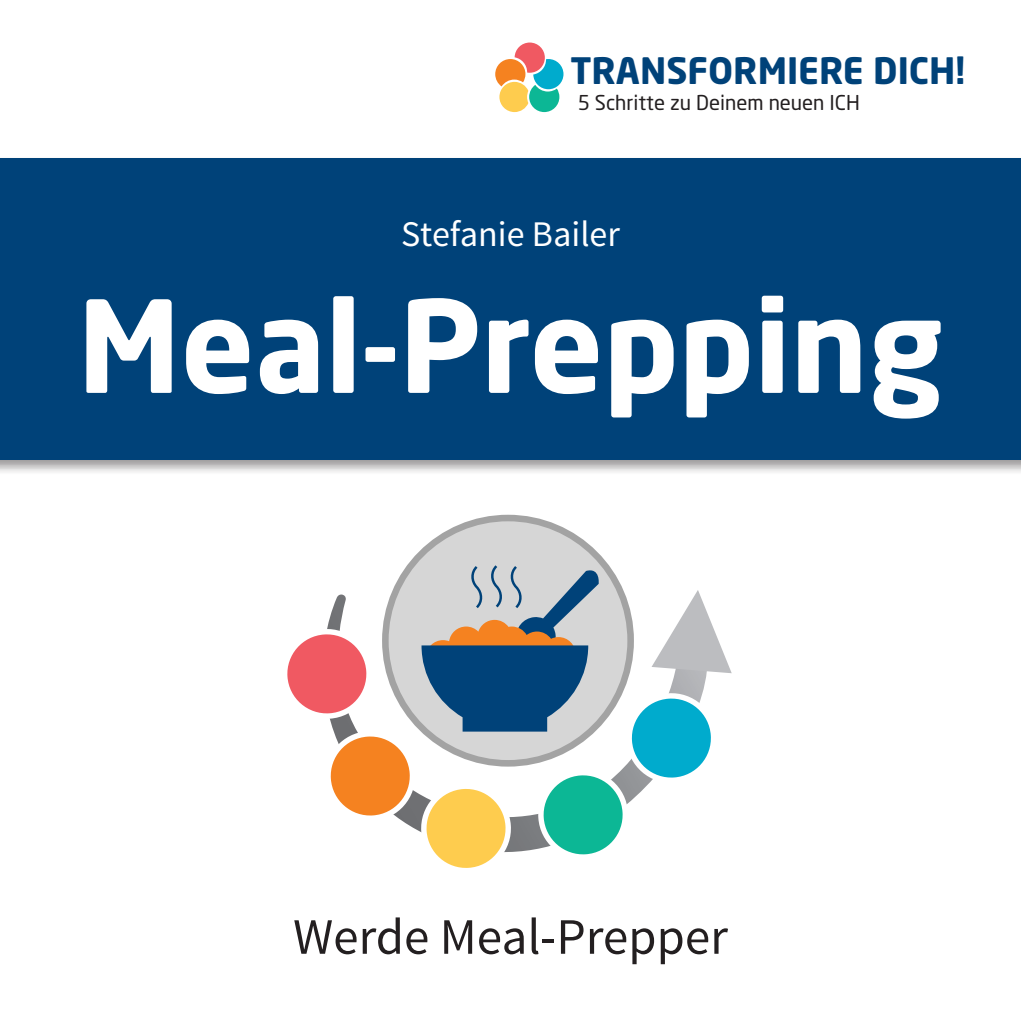
<style>
.page{position:relative;width:1021px;height:1021px;background:#fff}
.page>*{position:absolute;margin:0;border:0;box-sizing:border-box;transform-origin:0 0}
.t1{font:700 126px "Neo Sans Std";color:#fff}
.t2{font:51px "Source Sans Pro";color:#231f20}
.t3{font:700 36px "Neo Sans Std";color:#004279}
.t4{font:36px "Source Sans Pro";color:#fff}
.t5{font:20.4px "Neo Sans Std";color:#231f20}
</style>
<div class="page">
<div style="left:0;top:155px;width:1020px;height:319px;background:#231f20;opacity:.45"></div>
<div style="left:0;top:158px;width:1020px;height:301px;background:#004279"></div>
<div style="left:385px;top:518px;width:245px;height:245px;background:#d6d6d6;border-radius:50%"></div>
<svg style="left:287px;top:562px;width:444px;height:306px"></svg>
<svg style="left:495px;top:43px;width:68px;height:69px"></svg>
<h3 class="t3" style="left:570px;top:48px;width:396px">TRANSFORMIERE DICH!</h3>
<p class="t5" style="left:577px;top:90px;width:283px">5 Schritte zu Deinem neuen ICH</p>
<h3 class="t4" style="left:401px;top:212px;width:220px">Stefanie Bailer</h3>
<h1 class="t1" style="left:78px;top:265px;width:867px">Meal-Prepping</h1>
<h2 class="t2" style="left:293px;top:905px;width:436px">Werde Meal-Prepper</h2>
</div>
